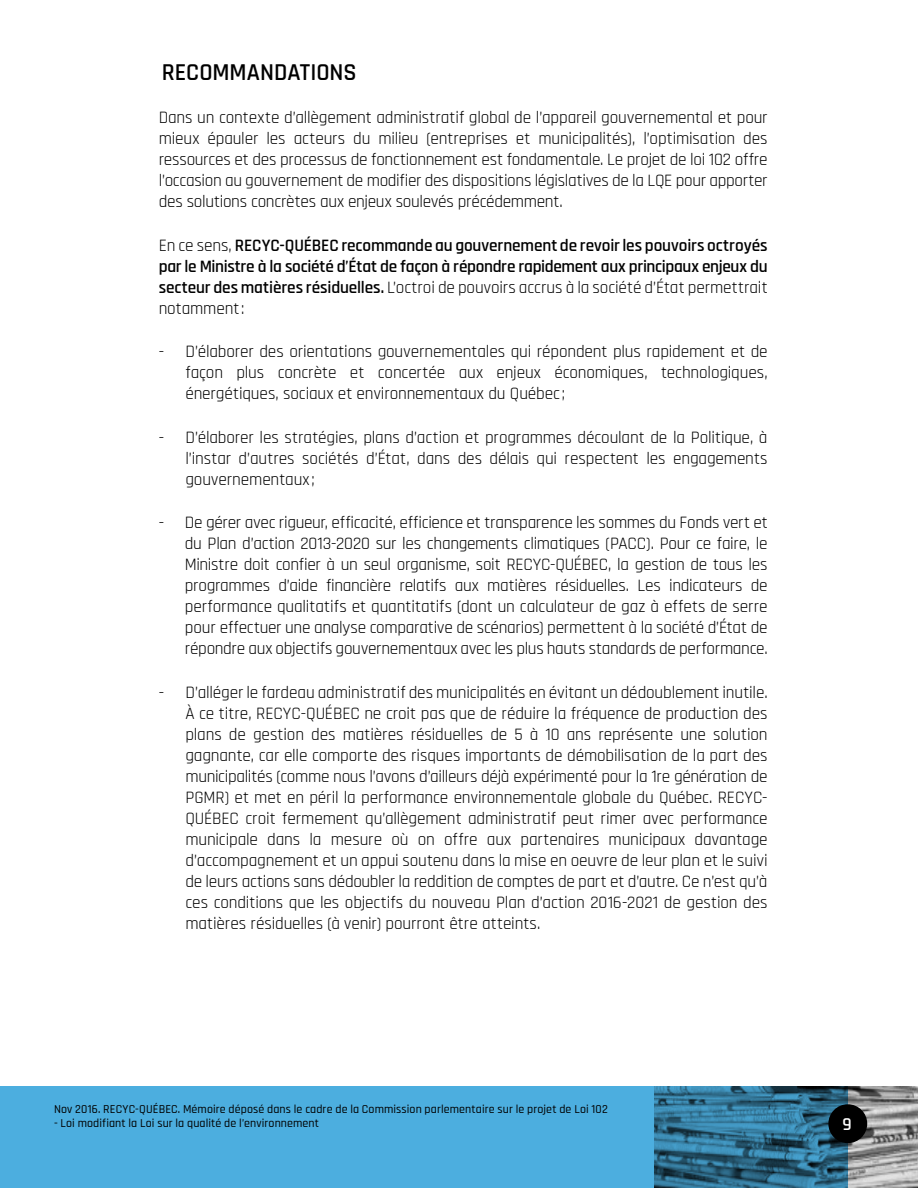
<style>
.page{position:relative;width:918px;height:1188px;background:#fff}
.page>*{position:absolute;margin:0;border:0;box-sizing:border-box;transform-origin:0 0}
.H2-3{font:600 24px "Rajdhani";letter-spacing:-.005em;color:#000}
.t1{font:600 18px "Rajdhani";color:#fff}
.Liste-2{font:17.25px/21px "Rajdhani";letter-spacing:-.01em;color:#000;text-align:justify}
.Courant{font:17.25px/21px "Rajdhani";letter-spacing:-.015em;color:#000;text-align:justify}
.Courant-2{font:600 17.25px/21px "Rajdhani";letter-spacing:-.02em;color:#000;text-align:justify}
.t2{font:500 12px "Rajdhani";letter-spacing:.005em;color:#000}
.s1{font-weight:400}
</style>
<div class="page">
<div style="left:0;top:1086px;width:848px;height:102px;background:#4caedf"></div>
<img style="left:654px;top:1086px;width:264px;height:102px">
<div style="left:828px;top:1104px;width:39px;height:39px;background:#000;border-radius:50%"></div>
<p class="H2-3" style="left:162px;top:58px;width:196px">RECOMMANDATIONS</p>
<p class="Courant" style="left:159px;top:108px;width:611px">Dans un contexte d’allègement administratif global de l’appareil gouvernemental et pour mieux épauler les acteurs du milieu (entreprises et municipalités), l’optimisation des ressources et des processus de fonctionnement est fondamentale. Le projet de loi 102 offre l’occasion au gouvernement de modifier des dispositions législatives de la LQE pour apporter des solutions concrètes aux enjeux soulevés précédemment.</p>
<p class="Courant-2" style="left:159px;top:235px;width:610px"><span class="s1">En ce sens,</span> RECYC-QUÉBEC recommande au gouvernement de revoir les pouvoirs octroyés par le Ministre à la société d’État de façon à répondre rapidement aux principaux enjeux du secteur des matières résiduelles. <span class="s1">L’octroi de pouvoirs accrus à la société d’État permettrait notamment:</span></p>
<p class="Liste-2" style="left:185px;top:342px;width:584px;text-indent:-27px">- D’élaborer des orientations gouvernementales qui répondent plus rapidement et de façon plus concrète et concertée aux enjeux économiques, technologiques, énergétiques, sociaux et environnementaux du Québec;</p>
<p class="Liste-2" style="left:185px;top:427px;width:584px;text-indent:-27px">- D’élaborer les stratégies, plans d’action et programmes découlant de la Politique, à l’instar d’autres sociétés d’État, dans des délais qui respectent les engagements gouvernementaux ;</p>
<p class="Liste-2" style="left:185px;top:513px;width:584px;text-indent:-26px">- De gérer avec rigueur, efficacité, efficience et transparence les sommes du Fonds vert et du Plan d’action 2013-2020 sur les changements climatiques (PACC). Pour ce faire, le Ministre doit confier à un seul organisme, soit RECYC-QUÉBEC, la gestion de tous les programmes d’aide financière relatifs aux matières résiduelles. Les indicateurs de performance qualitatifs et quantitatifs (dont un calculateur de gaz à effets de serre pour effectuer une analyse comparative de scénarios) permettent à la société d’État de répondre aux objectifs gouvernementaux avec les plus hauts standards de performance.</p>
<p class="Liste-2" style="left:185px;top:682px;width:584px;text-indent:-27px">- D’alléger le fardeau administratif des municipalités en évitant un dédoublement inutile.<br>À ce titre, RECYC-QUÉBEC ne croit pas que de réduire la fréquence de production des plans de gestion des matières résiduelles de 5 à 10 ans représente une solution gagnante, car elle comporte des risques importants de démobilisation de la part des municipalités (comme nous l’avons d’ailleurs déjà expérimenté pour la 1re génération de PGMR) et met en péril la performance environnementale globale du Québec. RECYC-QUÉBEC croit fermement qu’allègement administratif peut rimer avec performance municipale dans la mesure où on offre aux partenaires municipaux davantage d’accompagnement et un appui soutenu dans la mise en oeuvre de leur plan et le suivi de leurs actions sans dédoubler la reddition de comptes de part et d’autre. Ce n’est qu’à ces conditions que les objectifs du nouveau Plan d’action 2016-2021 de gestion des matières résiduelles (à venir) pourront être atteints.</p>
<p class="t2" style="left:54px;top:1102px;width:555px">Nov 2016. RECYC-QUÉBEC. Mémoire déposé dans le cadre de la Commission parlementaire sur le projet de Loi 102</p>
<p class="t2" style="left:54px;top:1116px;width:267px">- Loi modifiant la Loi sur la qualité de l’environnement</p>
<p class="t1" style="left:842px;top:1114px;width:11px">9</p>
</div>
